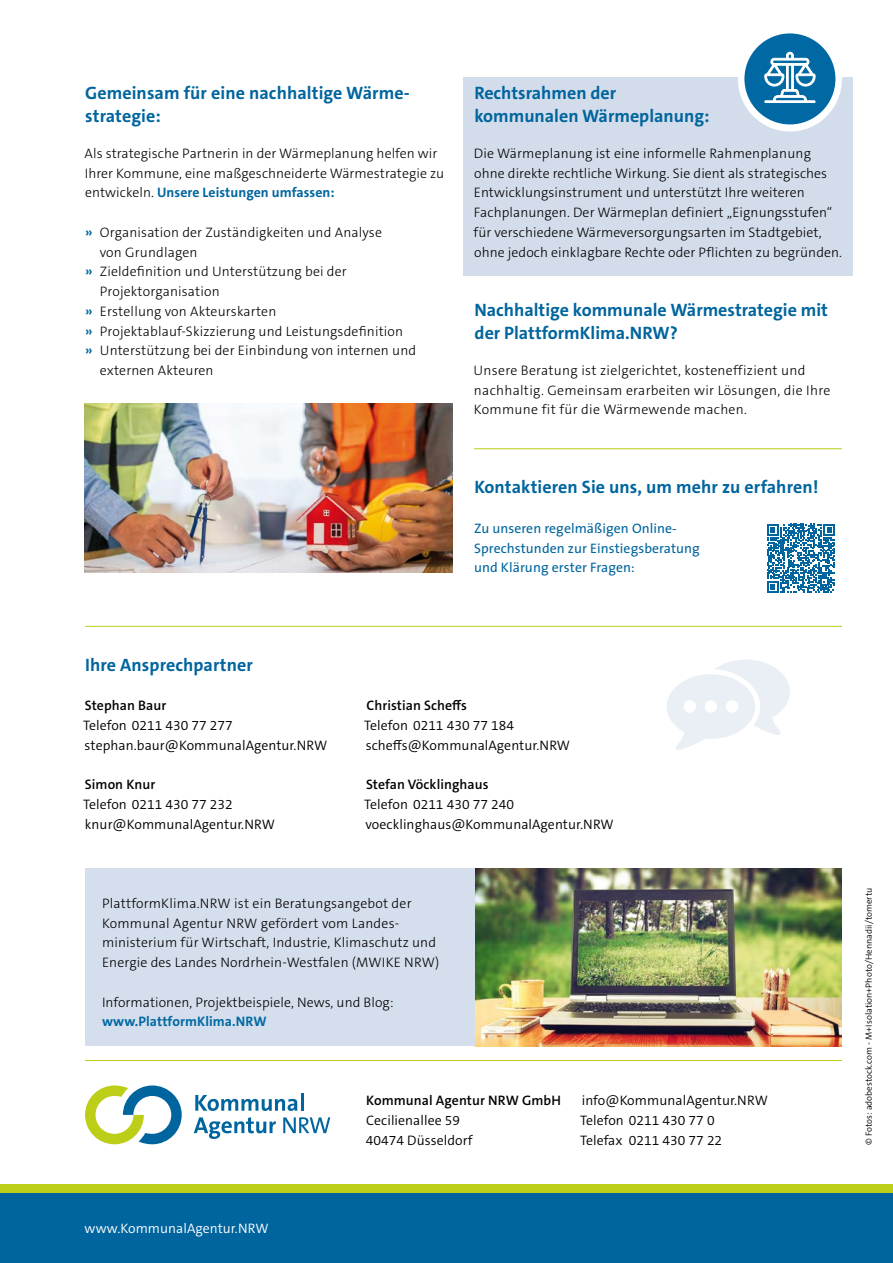
<style>
.page{position:relative;width:893px;height:1263px;background:#fff}
.page>*{position:absolute;margin:0;border:0;box-sizing:border-box;transform-origin:0 0}
.t1{font:700 18px/23.1px "The Sans C5";color:#00659e}
.t2{font:300 13.8px/19.8px "The Sans C5";letter-spacing:.01em;color:#000}
.t3{font:300 13.8px/19.8px "The Sans C5";letter-spacing:.005em;color:#000}
.t4{font:13.8px/19.8px "The Sans Plain";letter-spacing:.005em;color:#00659e}
.t5{font:600 13.8px "The Sans C5";letter-spacing:.005em;color:#000}
.t6{font:300 13.8px "The Sans C5";letter-spacing:.005em;color:#fff}
.t7{font:700 13.8px "The Sans C5";letter-spacing:.005em;color:#0069a4}
.t8{font:300 9px "The Sans C5";letter-spacing:.005em;color:#000}
.s1{font-weight:700;color:#00659e}
</style>
<div class="page">
<div style="left:463px;top:77px;width:390px;height:199px;background:#d3dcea"></div>
<hr style="left:85px;top:626px;width:757px;height:1px;background:#bdce18">
<hr style="left:85px;top:1060px;width:757px;height:1px;background:#bdce18">
<svg style="left:195px;top:1095px;width:102px;height:16px"></svg>
<hr style="left:300px;top:1094px;width:3px;height:17px;background:#00659e">
<svg style="left:194px;top:1117px;width:82px;height:22px"></svg>
<svg style="left:283px;top:1117px;width:47px;height:16px"></svg>
<svg style="left:85px;top:1085px;width:97px;height:59px"></svg>
<div style="left:0;top:1192px;width:893px;height:71px;background:#00659e"></div>
<div style="left:0;top:1184px;width:893px;height:8px;background:#bdce18"></div>
<img style="left:474px;top:868px;width:367px;height:178px">
<div style="left:85px;top:868px;width:389px;height:178px;background:#d5deec"></div>
<svg style="left:767px;top:524px;width:68px;height:68px"></svg>
<img style="left:85px;top:404px;width:368px;height:168px">
<hr style="left:474px;top:448px;width:368px;height:1px;background:#bdce18">
<svg style="left:667px;top:660px;width:123px;height:90px"></svg>
<div style="left:738px;top:26px;width:104px;height:106px;border:18px solid #fff;border-radius:50%"></div>
<div style="left:744px;top:33px;width:91px;height:91px;background:#0069a4;border-radius:50%"></div>
<svg style="left:764px;top:52px;width:52px;height:51px"></svg>
<h1 class="t1" style="left:85px;top:81px;width:326px">Gemeinsam für eine nachhaltige Wärme&shy;strategie:</h1>
<p class="t2" style="left:85px;top:143px;width:361px">Als strategische Partnerin in der Wärmeplanung helfen wir<br>Ihrer Kommune, eine maßgeschneiderte Wärmestrategie zu entwickeln. <span class="s1">Unsere Leistungen umfassen:</span></p>
<p class="t2" style="left:85px;top:222px;width:298px"><span class="s1">»</span> Organisation der Zuständigkeiten und Analyse</p>
<p class="t2" style="left:100px;top:242px;width:99px">von Grundlagen</p>
<p class="t2" style="left:85px;top:262px;width:263px"><span class="s1">»</span> Zieldefinition und Unterstützung bei der</p>
<p class="t2" style="left:100px;top:282px;width:121px">Projektorganisation</p>
<p class="t2" style="left:85px;top:301px;width:193px"><span class="s1">»</span> Erstellung von Akteurskarten</p>
<p class="t2" style="left:85px;top:321px;width:320px"><span class="s1">»</span> Projektablauf-Skizzierung und Leistungsdefinition</p>
<p class="t2" style="left:85px;top:341px;width:333px"><span class="s1">»</span> Unterstützung bei der Einbindung von internen und</p>
<p class="t2" style="left:100px;top:360px;width:115px">externen Akteuren</p>
<h1 class="t1" style="left:474px;top:81px;width:237px">Rechtsrahmen der kommunalen Wärmeplanung:</h1>
<p class="t2" style="left:474px;top:143px;width:370px">Die Wärmeplanung ist eine informelle Rahmenplanung ohne direkte rechtliche Wirkung. Sie dient als strategisches Entwicklungsinstrument und unterstützt Ihre weiteren Fachplanungen. Der Wärmeplan definiert „Eignungsstufen“ für verschiedene Wärmeversorgungsarten im Stadtgebiet, ohne jedoch einklagbare Rechte oder Pflichten zu begründen.</p>
<h1 class="t1" style="left:474px;top:298px;width:355px">Nachhaltige kommunale Wärmestrategie mit der PlattformKlima.NRW?</h1>
<p class="t2" style="left:474px;top:360px;width:358px">Unsere Beratung ist zielgerichtet, kosteneffizient und nachhaltig. Gemeinsam erarbeiten wir Lösungen, die Ihre<br>Kommune fit für die Wärmewende machen.</p>
<h1 class="t1" style="left:474px;top:476px;width:346px">Kontaktieren Sie uns, um mehr zu erfahren!</h1>
<p class="t4" style="left:474px;top:518px;width:227px">Zu unseren regelmäßigen Online-<br>Sprechstunden zur Einstiegsberatung und Klärung erster Fragen:</p>
<h1 class="t1" style="left:85px;top:653px;width:169px">Ihre Ansprechpartner</h1>
<p class="t5" style="left:85px;top:697px;width:83px">Stephan Baur</p>
<p class="t3" style="left:83px;top:716px;width:246px">Telefon 0211 430 77 277 stephan.baur@KommunalAgentur.NRW</p>
<p class="t5" style="left:85px;top:776px;width:72px">Simon Knur</p>
<p class="t3" style="left:83px;top:795px;width:193px">Telefon 0211 430 77 232 knur@KommunalAgentur.NRW</p>
<p class="t5" style="left:366px;top:697px;width:102px">Christian Scheffs</p>
<p class="t3" style="left:364px;top:716px;width:207px">Telefon 0211 430 77 184 scheffs@KommunalAgentur.NRW</p>
<p class="t5" style="left:366px;top:776px;width:124px">Stefan Vöcklinghaus</p>
<p class="t3" style="left:364px;top:795px;width:251px">Telefon 0211 430 77 240 voecklinghaus@KommunalAgentur.NRW</p>
<p class="t2" style="left:102px;top:893px;width:339px">PlattformKlima.NRW ist ein Beratungsangebot der Kommunal Agentur NRW gefördert vom Landes&shy;ministerium für Wirtschaft, Industrie, Klimaschutz und Energie des Landes Nordrhein-Westfalen (MWIKE NRW)</p>
<p class="t2" style="left:102px;top:992px;width:293px">Informationen, Projektbeispiele, News, und Blog:</p>
<p class="t7" style="left:102px;top:1013px;width:166px">www.PlattformKlima.NRW</p>
<p class="t5" style="left:366px;top:1092px;width:196px">Kommunal Agentur NRW GmbH</p>
<p class="t3" style="left:366px;top:1110px;width:108px">Cecilienallee 59<br>40474 Düsseldorf</p>
<p class="t3" style="left:580px;top:1091px;width:189px">info@KommunalAgentur.NRW<br>Telefon 0211 430 77 0<br>Telefax 0211 430 77 22</p>
<p class="t6" style="left:85px;top:1219px;width:186px">www.KommunalAgentur.NRW</p>
<p class="t8" style="left:863px;top:1145px;width:259px;rotate:-90deg">© Fotos: adobestock.com - M+Isolation+Photo/Hennadii/tomertu</p>
</div>
